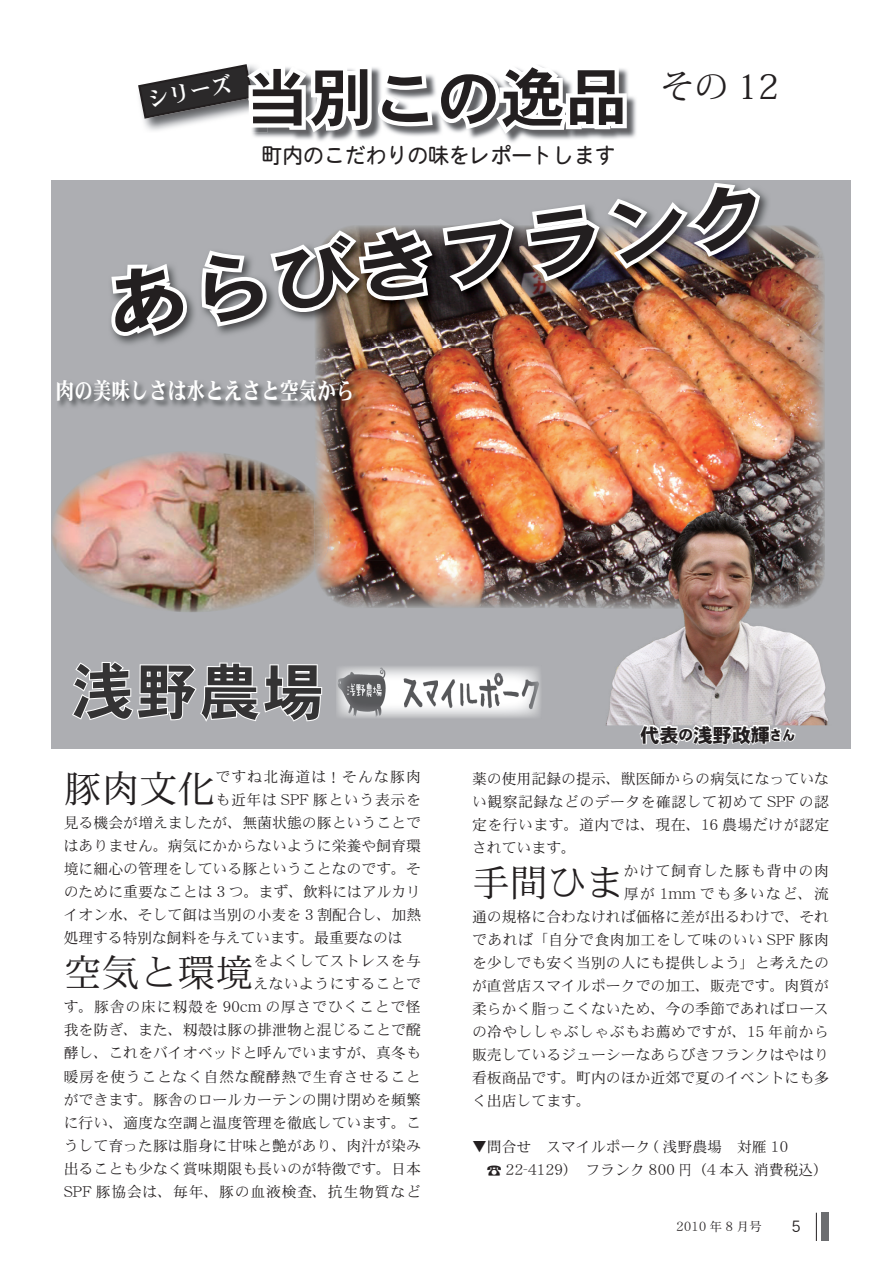
<style>
.page{position:relative;width:893px;height:1263px;background:#fff}
.page>*{position:absolute;margin:0;border:0;box-sizing:border-box;transform-origin:0 0}
.t1{font:74.4px "DFHS Gothic W7 WINP RKSJ H";color:#231f20;scale:1.13 1}
.t2{font:63.75px "DFHS Gothic W7 WINP RKSJ H";color:#231f20}
.t3{font:60.6px "DFHS Gothic W7 WINP RKSJ H";color:#343334}
.t4{font:37.95px "DFHS Mincho W3 WINP RKSJ H";color:#231f20}
.t5{font:23.4px "DFHS Mincho W9 WINP RKSJ H";color:#fff;scale:.8 1}
.t6{font:21.3px "DFHS Maru Gothic W4 WINP RKSJ H";color:#231f20}
.t7{font:21.3px "DFHS Mincho W7 WINP RKSJ H";color:#fff}
.t8{font:19.2px "DFHS Gothic W9 WINP RKSJ H";color:#231f20}
.t9{font:15.9px "DFHS Gothic W3 WINP RKSJ H";color:#231f20}
.t10{font:14.85px/23.1px "DFHS Mincho W3 WINP RKSJ H";color:#231f20;text-align:right}
.t11{font:14.85px "DFHS Mincho W3 WINP RKSJ H";letter-spacing:.035em;color:#231f20}
.t12{font:14.85px "DFHS Mincho W3 WINP RKSJ H";letter-spacing:.03em;color:#231f20}
.t13{font:14.85px "DFHS Mincho W3 WINP RKSJ H";letter-spacing:.045em;color:#231f20}
.t14{font:14.85px "DFHS Mincho W3 WINP RKSJ H";letter-spacing:.075em;color:#231f20}
.t15{font:14.85px "DFHS Mincho W3 WINP RKSJ H";letter-spacing:.065em;color:#231f20}
.t16{font:14.85px "DFHS Mincho W3 WINP RKSJ H";letter-spacing:.115em;color:#231f20}
.t17{font:12.75px "DFHS Mincho W3 WINP RKSJ H";color:#231f20}
.s1{font-size:14.85px}
.s2{font-size:13.8px}
.s3{font-family:"Koz Min Pro"}
</style>
<div class="page">
<div style="left:821px;top:1213px;width:7px;height:28px;background:#6c6d70"></div>
<svg style="left:816px;top:1213px;width:1px;height:28px"></svg>
<div style="left:51px;top:180px;width:799px;height:568px;background:#adaeb2"></div>
<svg style="left:71px;top:661px;width:252px;height:88px"></svg>
<img style="left:723px;top:225px;width:102px;height:271px">
<img style="left:316px;top:405px;width:305px;height:155px">
<img style="left:621px;top:405px;width:102px;height:91px">
<img style="left:316px;top:560px;width:288px;height:48px">
<img style="left:111px;top:64px;width:674px;height:341px">
<img style="left:336px;top:666px;width:205px;height:52px">
<img style="left:58px;top:380px;width:302px;height:30px">
<img style="left:606px;top:608px;width:222px;height:117px">
<img style="left:604px;top:496px;width:221px;height:112px">
<svg style="left:638px;top:718px;width:159px;height:27px"></svg>
<img style="left:52px;top:452px;width:210px;height:160px">
<img style="left:262px;top:462px;width:53px;height:137px">
<img style="left:315px;top:493px;width:14px;height:77px">
<h3 class="t7" style="left:146px;top:89px;width:87px;rotate:-11deg">シリーズ</h3>
<h2 class="t2" style="left:246px;top:66px;width:535px">当別この逸品 <sup>その</sup> <sup>12</sup></h2>
<h3 class="t6" style="left:261px;top:145px;width:356px">町内のこだわりの味をレポートします</h3>
<h1 class="t1" style="left:101px;top:268px;width:596px;rotate:-8deg">あらびきフランク</h1>
<h3 class="t5" style="left:55px;top:379px;width:376px">肉の美味しさは水とえさと空気から</h3>
<h3 class="t3" style="left:72px;top:661px;width:253px">浅野農場</h3>
<h3 class="t4" style="left:64px;top:769px;width:153px">豚肉文化</h3>
<p class="t14" style="left:215px;top:769px;width:207px">ですね北海道は！そんな豚肉</p>
<p class="t13" style="left:215px;top:792px;width:207px">も近年は SPF 豚という表示を</p>
<p class="t10" style="left:64px;top:811px;width:359px">見る機会が増えましたが、無菌状態の豚ということで</p>
<p class="t10" style="left:64px;top:834px;width:359px">はありません。病気にかからないように栄養や飼育環</p>
<p class="t10" style="left:64px;top:857px;width:359px">境に細心の管理をしている豚ということなのです。そ</p>
<p class="t10" style="left:64px;top:880px;width:359px">のために重要なことは 3 つ。まず、飲料にはアルカリ</p>
<p class="t10" style="left:64px;top:903px;width:359px">イオン水、そして餌は当別の小麦を 3 割配合し、加熱</p>
<p class="t10" style="left:64px;top:926px;width:340px">処理する特別な飼料を与えています。最重要なのは</p>
<h3 class="t4" style="left:64px;top:953px;width:191px">空気と環境</h3>
<p class="t10" style="left:64px;top:949px;width:359px">をよくしてストレスを与<br>えないようにすることで<br>す。豚舎の床に籾殻を 90cm の厚さでひくことで怪我を防ぎ、また、籾殻は豚の排泄物と混じることで醗酵し、これをバイオベッドと呼んでいますが、真冬も暖房を使うことなく自然な醗酵熱で生育させることができます。豚舎のロールカーテンの開け閉めを頻繁に行い、適度な空調と温度管理を徹底しています。こうして育った豚は脂身に甘味と艶があり、肉汁が染み出ることも少なく賞味期限も長いのが特徴です。日本<br>SPF 豚協会は、毎年、豚の血液検査、抗生物質など</p>
<p class="t8" style="left:640px;top:725px;width:156px">代表<span class="s1">の</span>浅野政輝<span class="s2">さん</span></p>
<p class="t10" style="left:472px;top:767px;width:359px;text-align:justify">薬の使用記録の提示、獣医師からの病気になっていない観察記録などのデータを確認して初めて SPF の認定を行います。道内では、現在、16 農場だけが認定されています。</p>
<h3 class="t4" style="left:472px;top:863px;width:153px">手間ひま</h3>
<p class="t15" style="left:624px;top:863px;width:207px">かけて飼育した豚も背中の肉</p>
<p class="t16" style="left:624px;top:886px;width:207px">厚が 1mm でも多いなど、流</p>
<p class="t10" style="left:472px;top:905px;width:359px">通の規格に合わなければ価格に差が出るわけで、それ</p>
<p class="t11" style="left:472px;top:932px;width:359px">であれば「自分で食肉加工をして味のいい SPF 豚肉</p>
<p class="t10" style="left:472px;top:951px;width:359px">を少しでも安く当別の人にも提供しよう」と考えたの</p>
<p class="t10" style="left:472px;top:974px;width:359px">が直営店スマイルポークでの加工、販売です。肉質が</p>
<p class="t10" style="left:472px;top:997px;width:359px">柔らかく脂っこくないため、今の季節であればロース</p>
<p class="t12" style="left:472px;top:1024px;width:359px">の冷やししゃぶしゃぶもお薦めですが、15 年前から</p>
<p class="t10" style="left:472px;top:1043px;width:359px">販売しているジューシーなあらびきフランクはやはり</p>
<p class="t10" style="left:472px;top:1066px;width:359px">看板商品です。町内のほか近郊で夏のイベントにも多</p>
<p class="t10" style="left:472px;top:1089px;width:121px">く出店してます。</p>
<p class="t10" style="left:487px;top:1135px;width:343px;text-align:left;text-indent:-15px">▼問合せ　スマイルポーク ( 浅野農場　対雁 10<br><span class="s3">☎</span> 22-4129）　フランク 800 円（4 本入 消費税込）</p>
<p class="t17" style="left:676px;top:1220px;width:87px">2010 年 8 月号</p>
<p class="t9" style="left:792px;top:1219px;width:10px">5</p>
</div>
